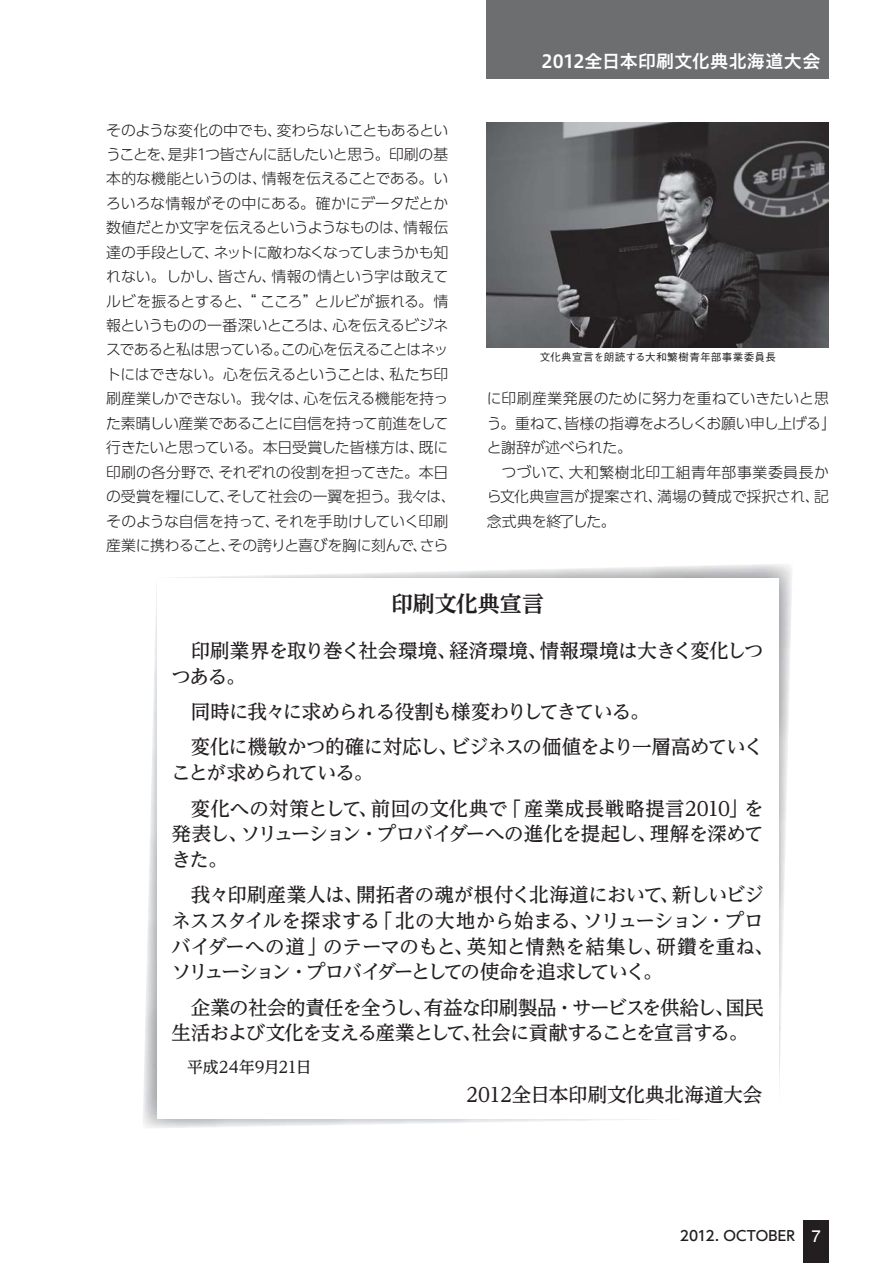
<style>
.page{position:relative;width:893px;height:1263px;background:#fff}
.page>*{position:absolute;margin:0;border:0;box-sizing:border-box;transform-origin:0 0}
.t1{font:22.05px "UD Reimin Pro Bold 90 msp RKSJ H";letter-spacing:-.005em;color:#231f20}
.t2{font:19.5px/25.7px "UD Reimin Pro Medium 90 msp RKSJ H";letter-spacing:-.035em;color:#231f20}
.t3{font:19.5px/35.4px "UD Reimin Pro Medium 90 msp RKSJ H";letter-spacing:-.015em;color:#231f20}
.t4{font:19.5px/25.7px "UD Reimin Pro Medium 90 msp RKSJ H";letter-spacing:-.055em;color:#231f20}
.t5{font:19.5px "UD Reimin Pro Medium 90 msp RKSJ H";letter-spacing:-.01em;color:#231f20}
.t6{font:18px "Hiragino UD Sans Std W6 90 msp RKSJ H";letter-spacing:.01em;color:#fff}
.t7{font:15.9px "UD Reimin Pro Medium 90 msp RKSJ H";letter-spacing:-.015em;color:#231f20}
.t8{font:14.85px/24.5px "UD Shin Go Pro Light 90 msp RKSJ H";letter-spacing:-.02em;color:#231f20}
.t9{font:13.8px "UD Shin Go Pro Medium 90 msp RKSJ H";letter-spacing:.01em;color:#231f20}
.t10{font:10.65px "Gothic BBB Pro Medium 90 msp RKSJ H";letter-spacing:.03em;color:#231f20}
.s1{font-family:"Futo Go B101 Pro Bold 90 msp RKSJ H";font-size:15.9px;color:#fff}
</style>
<div class="page">
<div style="left:803px;top:1220px;width:26px;height:43px;background:#231f20"></div>
<img style="left:487px;top:122px;width:342px;height:226px">
<img style="left:151px;top:573px;width:241px;height:247px">
<img style="left:643px;top:564px;width:149px;height:462px">
<img style="left:144px;top:820px;width:13px;height:257px">
<img style="left:643px;top:1026px;width:138px;height:94px">
<div style="left:487px;top:0;width:342px;height:79px;background:#6d6e70"></div>
<div style="left:157px;top:578px;width:621px;height:541px;background:#fff"></div>
<p class="t8" style="left:106px;top:120px;width:351px">そのような変化の中でも、変わらないこともあるということを、是非1つ皆さんに話したいと思う。印刷の基本的な機能というのは、情報を伝えることである。いろいろな情報がその中にある。確かにデータだとか数値だとか文字を伝えるというようなものは、情報伝達の手段として、ネットに敵わなくなってしまうかも知れない。しかし、皆さん、情報の情という字は敢えてルビを振るとすると、“ こころ”とルビが振れる。情報というものの一番深いところは、心を伝えるビジネスであると私は思っている。この心を伝えることはネットにはできない。心を伝えるということは、私たち印刷産業しかできない。我々は、心を伝える機能を持った素晴しい産業であることに自信を持って前進をして行きたいと思っている。本日受賞した皆様方は、既に印刷の各分野で、それぞれの役割を担ってきた。本日の受賞を糧にして、そして社会の一翼を担う。我々は、そのような自信を持って、それを手助けしていく印刷産業に携わること、その誇りと喜びを胸に刻んで、さら</p>
<p class="t6" style="left:541px;top:55px;width:280px">2012全日本印刷文化典北海道大会</p>
<p class="t10" style="left:540px;top:353px;width:238px">文化典宣言を朗読する大和繁樹青年部事業委員長</p>
<p class="t8" style="left:487px;top:389px;width:351px">に印刷産業発展のために努力を重ねていきたいと思う。重ねて、皆様の指導をよろしくお願い申し上げる」と謝辞が述べられた。</p>
<p class="t8" style="left:487px;top:462px;width:344px;text-align:justify;text-indent:15px">つづいて、大和繁樹北印工組青年部事業委員長から文化典宣言が提案され、満場の賛成で採択され、記念式典を終了した。</p>
<h1 class="t1" style="left:391px;top:596px;width:154px">印刷文化典宣言</h1>
<h2 class="t2" style="left:171px;top:640px;width:594px;text-indent:20px">印刷業界を取り巻く社会環境、経済環境、情報環境は大きく変化しつつある。</h2>
<h2 class="t2" style="left:191px;top:697px;width:574px;line-height:35.4px">同時に我々に求められる役割も様変わりしてきている。<br>変化に機敏かつ的確に対応し、ビジネスの価値をより一層高めていく</h2>
<h2 class="t3" style="left:191px;top:758px;width:574px;text-indent:-20px">ことが求められている。<br>変化への対策として、前回の文化典で「産業成長戦略提言2010」を</h2>
<h2 class="t4" style="left:171px;top:824px;width:594px">発表し、ソリューション・プロバイダーへの進化を提起し、理解を深めてきた。</h2>
<h2 class="t2" style="left:171px;top:885px;width:604px;text-indent:20px">我々印刷産業人は、開拓者の魂が根付く北海道において、新しいビジネススタイルを探求する「北の大地から始まる、ソリューション・プロバイダーへの道」のテーマのもと、英知と情熱を結集し、研鑽を重ね、ソリューション・プロバイダーとしての使命を追求していく。</h2>
<h2 class="t2" style="left:171px;top:997px;width:594px;text-indent:20px">企業の社会的責任を全うし、有益な印刷製品・サービスを供給し、国民生活および文化を支える産業として、社会に貢献することを宣言する。</h2>
<p class="t7" style="left:187px;top:1061px;width:126px">平成24年9月21日</p>
<h2 class="t5" style="left:466px;top:1087px;width:298px">2012全日本印刷文化典北海道大会</h2>
<p class="t9" style="left:680px;top:1230px;width:142px">2012. OCTOBER <span class="s1">7</span></p>
</div>
